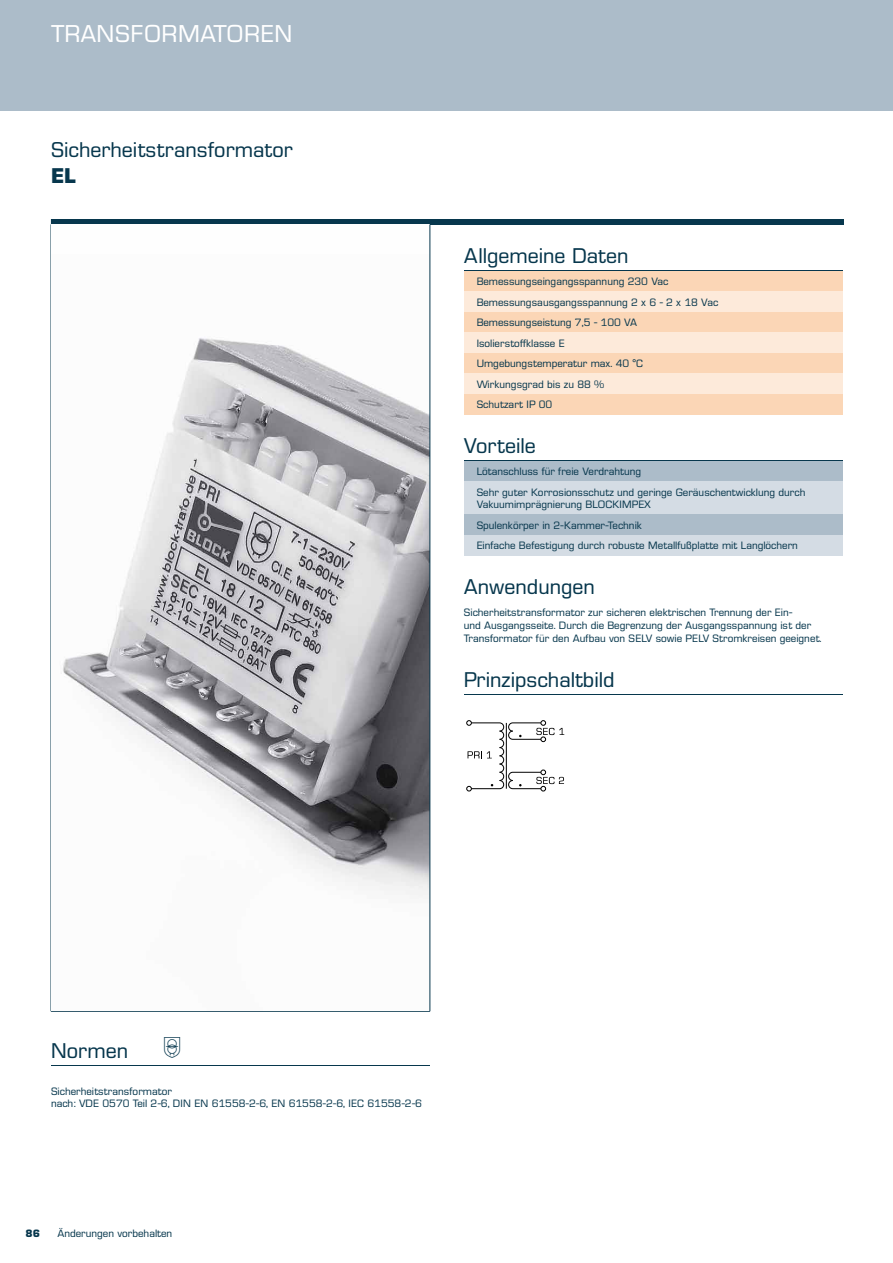
<style>
.page{position:relative;width:893px;height:1263px;background:#fff}
.page>*{position:absolute;margin:0;border:0;box-sizing:border-box;transform-origin:0 0}
.t1{font:24px "Blockstile";letter-spacing:.02em;color:#fff}
.t2{font:21px/25.2px "Blockstile";color:#07374d}
.t3{font:21px "Blockstile Pi";color:#07374d}
.t4{font:10.5px/20.4px "Blockstile";color:#07374d}
.t5{font:700 10.5px "Blockstile";color:#07374d}
.s1{font-weight:700}
</style>
<div class="page">
<div style="left:0;top:0;width:893px;height:111px;background:#acbcc9"></div>
<div style="left:51px;top:219px;width:793px;height:5px;background:#07374d"></div>
<img style="left:61px;top:224px;width:369px;height:787px">
<hr style="left:430px;top:224px;width:1px;height:787px;background:#07374d">
<div style="left:464px;top:271px;width:378px;height:20px;background:#fbd6b6"></div>
<div style="left:464px;top:291px;width:378px;height:21px;background:#fdeada"></div>
<div style="left:464px;top:312px;width:378px;height:20px;background:#fbd6b6"></div>
<div style="left:464px;top:332px;width:378px;height:21px;background:#fdeada"></div>
<div style="left:464px;top:353px;width:378px;height:20px;background:#fbd6b6"></div>
<div style="left:464px;top:373px;width:378px;height:21px;background:#fdeada"></div>
<div style="left:464px;top:394px;width:378px;height:20px;background:#fbd6b6"></div>
<div style="left:464px;top:461px;width:378px;height:20px;background:#acbcc9"></div>
<div style="left:464px;top:481px;width:378px;height:34px;background:#d4dce4"></div>
<div style="left:464px;top:515px;width:378px;height:20px;background:#acbcc9"></div>
<div style="left:464px;top:535px;width:378px;height:20px;background:#d4dce4"></div>
<hr style="left:464px;top:694px;width:378px;height:1px;background:#07374d">
<svg style="left:466px;top:720px;width:98px;height:71px"></svg>
<hr style="left:51px;top:1011px;width:379px;height:1px;background:#07374d">
<hr style="left:51px;top:1065px;width:379px;height:1px;background:#07374d">
<p class="t1" style="left:51px;top:20px;width:243px">TRANSFORMATOREN</p>
<p class="t2" style="left:51px;top:138px;width:244px">Sicherheitstransformator<br><span class="s1">EL</span></p>
<p class="t2" style="left:464px;top:244px;width:166px">Allgemeine Daten</p>
<p class="t4" style="left:477px;top:272px;width:243px">Bemessungseingangsspannung 230 Vac<br>Bemessungsausgangsspannung 2 x 6 - 2 x 18 Vac<br>Bemessungseistung 7,5 - 100 VA<br>Isolierstoffklasse E<br>Umgebungstemperatur max. 40 °C<br>Wirkungsgrad bis zu 88 %<br>Schutzart IP 00</p>
<p class="t2" style="left:464px;top:434px;width:73px">Vorteile</p>
<p class="t4" style="left:477px;top:461px;width:330px">Lötanschluss für freie Verdrahtung<br>Sehr guter Korrosionsschutz und geringe Geräuschentwicklung durch</p>
<p class="t4" style="left:477px;top:495px;width:323px">Vakuumimprägnierung BLOCKIMPEX<br>Spulenkörper in 2-Kammer-Technik<br>Einfache Befestigung durch robuste Metallfußplatte mit Langlöchern</p>
<p class="t2" style="left:464px;top:575px;width:132px">Anwendungen</p>
<p class="t4" style="left:464px;top:607px;width:359px;line-height:12.6px">Sicherheitstransformator zur sicheren elektrischen Trennung der Ein-<br>und Ausgangsseite. Durch die Begrenzung der Ausgangsspannung ist der<br>Transformator für den Aufbau von SELV sowie PELV Stromkreisen geeignet.</p>
<p class="t2" style="left:464px;top:667px;width:152px">Prinzipschaltbild</p>
<p class="t2" style="left:51px;top:1039px;width:79px">Normen</p>
<p class="t3" style="left:162px;top:1035px;width:22px">2</p>
<p class="t4" style="left:51px;top:1086px;width:372px;line-height:11.6px">Sicherheitstransformator<br>nach: VDE 0570 Teil 2-6, DIN EN 61558-2-6, EN 61558-2-6, IEC 61558-2-6</p>
<p class="t5" style="left:26px;top:1228px;width:16px">86</p>
<p class="t4" style="left:57px;top:1224px;width:116px">Änderungen vorbehalten</p>
</div>
